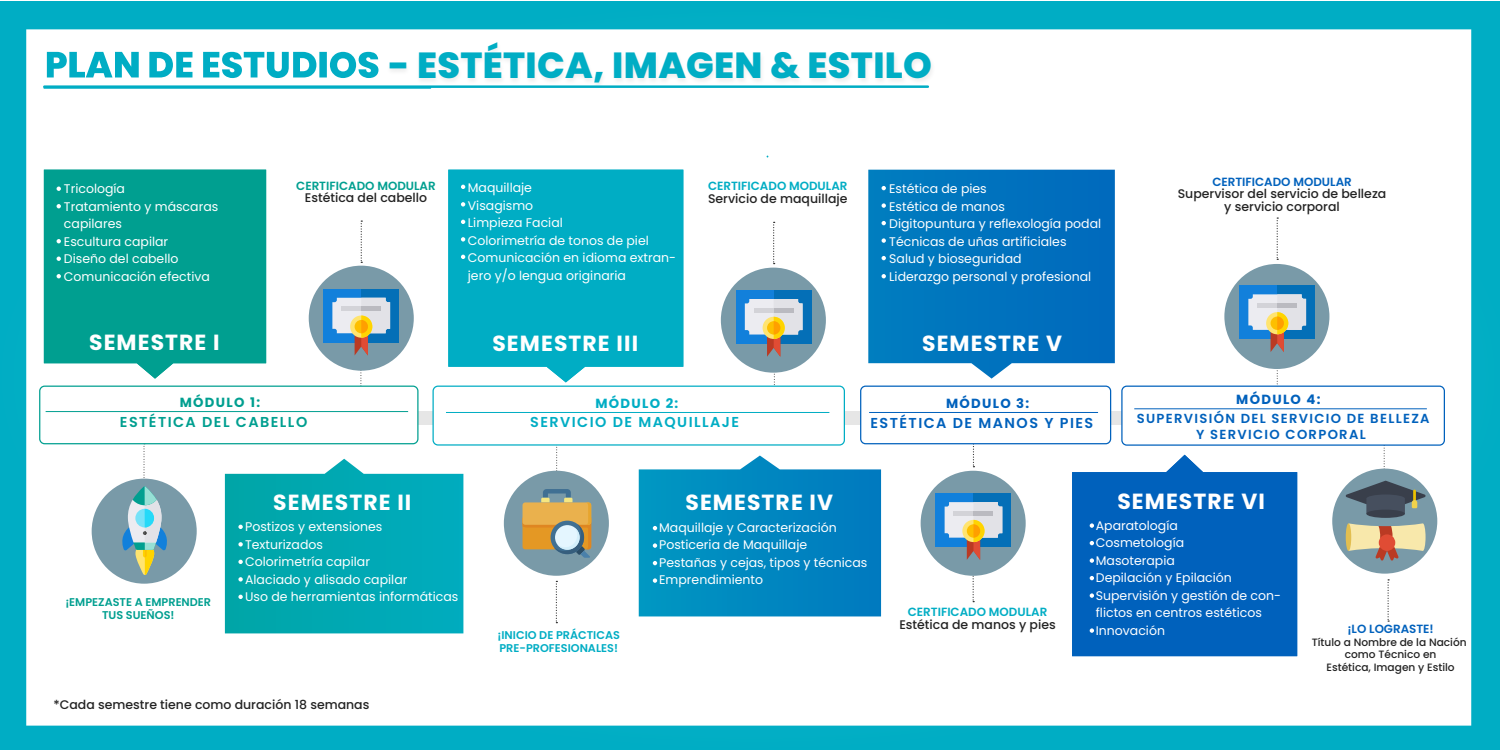
<style>
.page{position:relative;width:1500px;height:750px;background:#fff}
.page>*{position:absolute;margin:0;border:0;box-sizing:border-box;transform-origin:0 0}
.t1{font:800 36.25px "Poppins";letter-spacing:.01em;color:#00adc4}
.t2{font:700 21.88px "Poppins";letter-spacing:.05em;color:#fff}
.t3{font:600 14.38px "Poppins";letter-spacing:.1em;color:#00adc4}
.t4{font:600 14.38px "Poppins";letter-spacing:.1em;color:#0061bc}
.t5{font:600 14.38px "Poppins";letter-spacing:.1em;color:#009f90}
.t6{font:700 13.25px "Poppins";letter-spacing:.1em;color:#0061bc}
.t7{font:700 13.25px "Poppins";letter-spacing:.1em;color:#009f90}
.t8{font:700 13.25px "Poppins";letter-spacing:.1em;color:#00adc4}
.t9{font:600 13.12px/15.8px "Poppins";letter-spacing:.1em;color:#0061bc;text-align:center}
.t10{font:12.5px/17.5px "Poppins";color:#fff}
.t11{font:500 12.5px/12.5px "Poppins";color:#232323;text-align:center}
.t12{font:600 11.88px "Poppins";color:#00adc4}
.t13{font:600 11.88px "Poppins";color:#0061bc}
.t14{font:600 11.88px "Poppins";color:#009f90}
.t15{font:600 11.25px/13.5px "Poppins";color:#00adc4}
.t16{font:600 11.25px/13.5px "Poppins";color:#009f90;text-align:center}
.t17{font:500 10.62px/12.5px "Poppins";color:#232323;text-align:center}
</style>
<div class="page">
<div style="left:0;top:2px;width:1500px;height:748px;background:#00adc4"></div>
<img style="left:336px;top:1px;width:694px;height:1px">
<div style="left:26px;top:29px;width:1445px;height:697px;background:#fff"></div>
<svg style="left:157px;top:58px;width:9px;height:13px"></svg>
<svg style="left:54px;top:58px;width:6px;height:5px"></svg>
<svg style="left:448px;top:170px;width:235px;height:212px"></svg>
<svg style="left:44px;top:170px;width:222px;height:209px;background:#11a597"></svg>
<svg style="left:868px;top:170px;width:247px;height:209px;background:#127cc2"></svg>
<svg style="left:1072px;top:455px;width:225px;height:201px;background:#136dc1"></svg>
<div style="left:229px;top:411px;width:1137px;height:14px;background:#e6e6e6"></div>
<div style="left:92px;top:479px;width:105px;height:105px;background:#799aa8;border-radius:50%"></div>
<svg style="left:361px;top:371px;width:1px;height:15px"></svg>
<div style="left:40px;top:386px;width:378px;height:58px;background:#fff;border-radius:5px"></div>
<div style="left:39px;top:386px;width:380px;height:58px;border:1px solid #009f90;border-radius:5px"></div>
<div style="left:309px;top:266px;width:105px;height:105px;background:#799aa8;border-radius:50%"></div>
<svg style="left:774px;top:373px;width:1px;height:13px"></svg>
<div style="left:721px;top:268px;width:105px;height:105px;background:#799aa8;border-radius:50%"></div>
<svg style="left:556px;top:446px;width:2px;height:25px"></svg>
<div style="left:433px;top:386px;width:411px;height:59px;background:#fff;border-radius:5px"></div>
<div style="left:432px;top:386px;width:413px;height:60px;border:1px solid #00adc4;border-radius:5px"></div>
<div style="left:504px;top:471px;width:105px;height:105px;background:#799aa8;border-radius:50%"></div>
<div style="left:1332px;top:469px;width:105px;height:105px;background:#799aa8;border-radius:50%"></div>
<svg style="left:361px;top:221px;width:1px;height:42px"></svg>
<svg style="left:773px;top:222px;width:2px;height:42px"></svg>
<svg style="left:1277px;top:217px;width:1px;height:43px"></svg>
<svg style="left:556px;top:581px;width:1px;height:42px"></svg>
<svg style="left:1388px;top:579px;width:1px;height:43px"></svg>
<hr style="left:46px;top:411px;width:362px;height:1px;background:#009f90">
<hr style="left:446px;top:412px;width:383px;height:1px;background:#00adc4">
<svg style="left:57px;top:274px;width:4px;height:4px"></svg>
<svg style="left:57px;top:257px;width:4px;height:4px"></svg>
<svg style="left:57px;top:239px;width:4px;height:4px"></svg>
<svg style="left:57px;top:204px;width:4px;height:4px"></svg>
<svg style="left:57px;top:187px;width:4px;height:4px"></svg>
<svg style="left:461px;top:255px;width:4px;height:4px"></svg>
<svg style="left:461px;top:237px;width:4px;height:5px"></svg>
<svg style="left:461px;top:220px;width:4px;height:4px"></svg>
<svg style="left:461px;top:202px;width:4px;height:5px"></svg>
<svg style="left:461px;top:185px;width:4px;height:4px"></svg>
<svg style="left:882px;top:256px;width:4px;height:4px"></svg>
<svg style="left:882px;top:274px;width:4px;height:4px"></svg>
<svg style="left:882px;top:238px;width:4px;height:5px"></svg>
<svg style="left:882px;top:221px;width:4px;height:4px"></svg>
<svg style="left:882px;top:203px;width:4px;height:5px"></svg>
<svg style="left:882px;top:186px;width:4px;height:4px"></svg>
<svg style="left:927px;top:139px;width:5px;height:4px"></svg>
<svg style="left:1090px;top:628px;width:4px;height:5px"></svg>
<svg style="left:1090px;top:593px;width:4px;height:5px"></svg>
<svg style="left:1090px;top:576px;width:4px;height:4px"></svg>
<svg style="left:1090px;top:558px;width:4px;height:5px"></svg>
<svg style="left:1090px;top:541px;width:4px;height:4px"></svg>
<svg style="left:1090px;top:523px;width:4px;height:5px"></svg>
<svg style="left:639px;top:456px;width:242px;height:160px;background:#1491c5"></svg>
<svg style="left:225px;top:459px;width:238px;height:174px"></svg>
<svg style="left:523px;top:489px;width:68px;height:69px"></svg>
<svg style="left:119px;top:443px;width:52px;height:132px"></svg>
<div style="left:323px;top:289px;width:76px;height:53px;background:#1280db"></div>
<div style="left:361px;top:289px;width:38px;height:53px;background:#046fb7"></div>
<svg style="left:332px;top:298px;width:58px;height:57px"></svg>
<div style="left:736px;top:290px;width:76px;height:53px;background:#1280db"></div>
<div style="left:774px;top:290px;width:38px;height:53px;background:#046fb7"></div>
<svg style="left:745px;top:299px;width:58px;height:58px"></svg>
<svg style="left:1346px;top:446px;width:80px;height:67px"></svg>
<div style="left:1366px;top:510px;width:39px;height:8px;background:#393f4b;border-radius:50%"></div>
<svg style="left:1346px;top:523px;width:80px;height:38px"></svg>
<div style="left:1122px;top:386px;width:322px;height:59px;background:#fff;border-radius:5px"></div>
<div style="left:1121px;top:386px;width:324px;height:60px;border:1px solid #0061bc;border-radius:5px"></div>
<hr style="left:1134px;top:408px;width:293px;height:1px;background:#0061bc">
<svg style="left:973px;top:444px;width:1px;height:23px"></svg>
<div style="left:861px;top:386px;width:250px;height:58px;background:#fff;border-radius:5px"></div>
<div style="left:860px;top:386px;width:251px;height:58px;border:1px solid #0061bc;border-radius:5px"></div>
<hr style="left:869px;top:412px;width:229px;height:1px;background:#0061bc">
<div style="left:921px;top:471px;width:105px;height:105px;background:#799aa8;border-radius:50%"></div>
<div style="left:936px;top:493px;width:75px;height:54px;background:#1280db"></div>
<div style="left:973px;top:493px;width:38px;height:54px;background:#046fb7"></div>
<svg style="left:945px;top:502px;width:57px;height:100px"></svg>
<div style="left:1224px;top:264px;width:105px;height:105px;background:#799aa8;border-radius:50%"></div>
<div style="left:1239px;top:285px;width:76px;height:54px;background:#1280db"></div>
<div style="left:1277px;top:285px;width:38px;height:54px;background:#046fb7"></div>
<svg style="left:1248px;top:294px;width:58px;height:94px"></svg>
<img style="left:384px;top:39px;width:555px;height:70px">
<hr style="left:43px;top:85px;width:886px;height:3px;background:#00adc4">
<h1 class="t1" style="left:388px;top:45px;width:545px">- ESTÉTICA, IMAGEN &amp; ESTILO</h1>
<p class="t10" style="left:64px;top:180px;width:156px">Tricología<br>Tratamiento y máscaras capilares<br>Escultura capilar<br>Diseño del cabello<br>Comunicación efectiva</p>
<p class="t14" style="left:296px;top:179px;width:141px">CERTIFICADO MODULAR</p>
<p class="t11" style="left:305px;top:192px;width:124px">Estética del cabello</p>
<p class="t10" style="left:468px;top:179px;width:210px">Maquillaje<br>Visagismo<br>Limpieza Facial<br>Colorimetría de tonos de piel<br>Comunicación en idioma extran&shy;jero y/o lengua originaria</p>
<p class="t12" style="left:708px;top:179px;width:141px">CERTIFICADO MODULAR</p>
<p class="t11" style="left:708px;top:192px;width:141px">Servicio de maquillaje</p>
<p class="t10" style="left:889px;top:180px;width:213px">Estética de pies<br>Estética de manos<br>Digitopuntura y reflexología podal<br>Técnicas de uñas artificiales<br>Salud y bioseguridad<br>Liderazgo personal y profesional</p>
<p class="t13" style="left:1212px;top:175px;width:141px">CERTIFICADO MODULAR</p>
<p class="t11" style="left:1178px;top:188px;width:210px">Supervisor del servicio de belleza y servicio corporal</p>
<h2 class="t2" style="left:89px;top:330px;width:132px">SEMESTRE I</h2>
<h2 class="t2" style="left:492px;top:331px;width:147px">SEMESTRE III</h2>
<h2 class="t2" style="left:922px;top:331px;width:142px">SEMESTRE V</h2>
<p class="t7" style="left:180px;top:395px;width:82px">MÓDULO 1:</p>
<p class="t8" style="left:595px;top:396px;width:84px">MÓDULO 2:</p>
<p class="t6" style="left:946px;top:396px;width:85px">MÓDULO 3:</p>
<p class="t6" style="left:1236px;top:392px;width:86px">MÓDULO 4:</p>
<p class="t5" style="left:120px;top:413px;width:189px">ESTÉTICA DEL CABELLO</p>
<p class="t3" style="left:530px;top:414px;width:211px">SERVICIO DE MAQUILLAJE</p>
<p class="t4" style="left:871px;top:414px;width:224px">ESTÉTICA DE MANOS Y PIES</p>
<p class="t9" style="left:1137px;top:411px;width:294px">SUPERVISIÓN DEL SERVICIO DE BELLEZA<br>Y SERVICIO CORPORAL</p>
<p class="t16" style="left:65px;top:595px;width:147px">¡EMPEZASTE A EMPRENDER<br>TUS SUEÑOS!</p>
<h2 class="t2" style="left:273px;top:490px;width:140px">SEMESTRE II</h2>
<p class="t10" style="left:245px;top:518px;width:215px">Postizos y extensiones<br>Texturizados<br>Colorimetría capilar<br>Alaciado y alisado capilar<br>Uso de herramientas informáticas</p>
<p class="t11" style="left:53px;top:699px;width:317px">*Cada semestre tiene como duración 18 semanas</p>
<p class="t15" style="left:498px;top:628px;width:124px">¡INICIO DE PRÁCTICAS<br>PRE-PROFESIONALES!</p>
<h2 class="t2" style="left:685px;top:490px;width:149px">SEMESTRE IV</h2>
<h2 class="t2" style="left:1117px;top:489px;width:149px">SEMESTRE VI</h2>
<p class="t10" style="left:659px;top:519px;width:210px">Maquillaje y Caracterización<br>Posticeria de Maquillaje<br>Pestañas y cejas, tipos y técnicas<br>Emprendimiento</p>
<p class="t12" style="left:908px;top:605px;width:141px">CERTIFICADO MODULAR</p>
<p class="t11" style="left:899px;top:618px;width:158px">Estética de manos y pies</p>
<p class="t10" style="left:1096px;top:517px;width:187px">Aparatología<br>Cosmetología<br>Masoterapia<br>Depilación y Epilación<br>Supervisión y gestión de con&shy;flictos en centros estéticos<br>Innovación</p>
<p class="t13" style="left:1347px;top:622px;width:88px">¡LO LOGRASTE!</p>
<p class="t17" style="left:1312px;top:636px;width:157px">Título a Nombre de la Nación como Técnico en<br>Estética, Imagen y Estilo</p>
</div>
